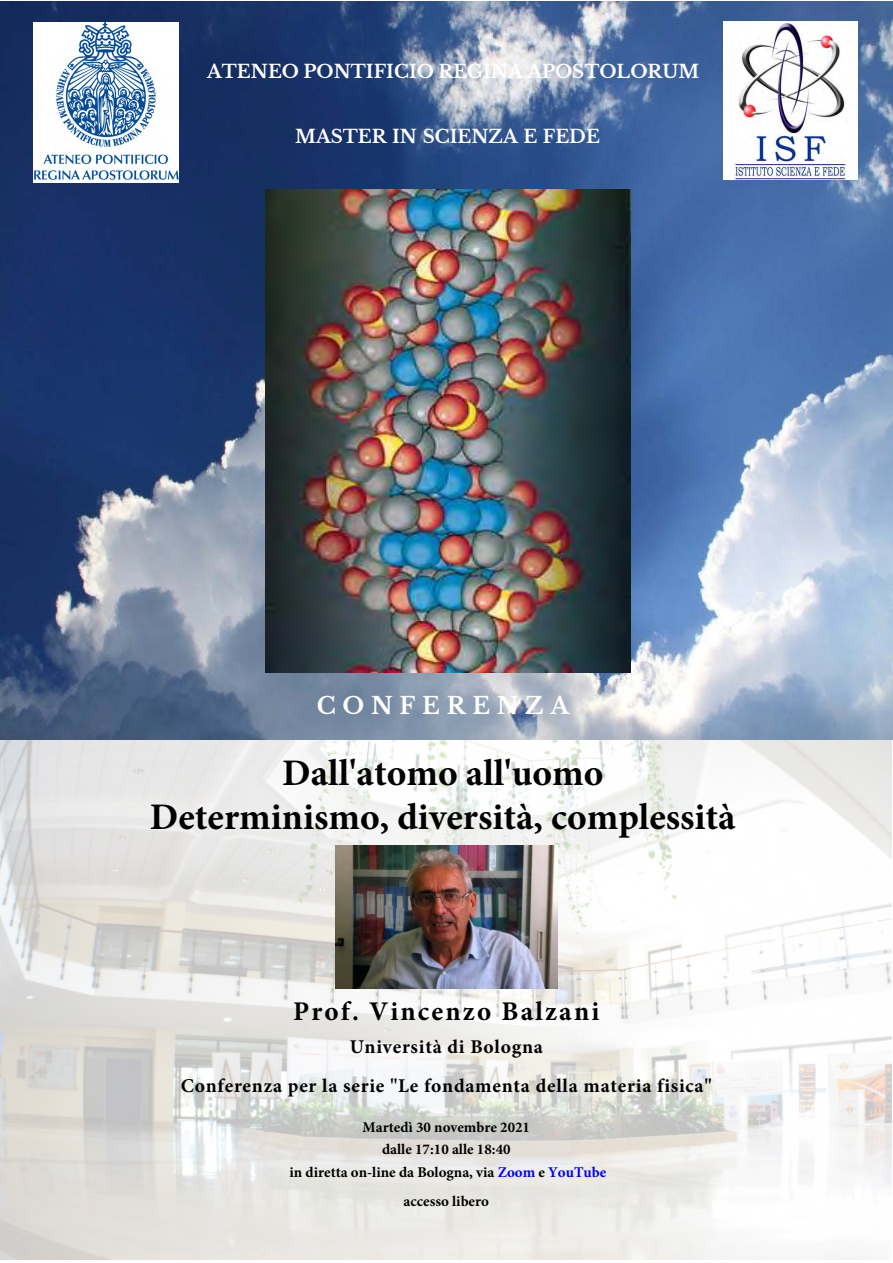
<style>
.page{position:relative;width:893px;height:1263px;background:#fff}
.page>*{position:absolute;margin:0;border:0;box-sizing:border-box;transform-origin:0 0}
.t1{font:700 37.5px/44.5px "Minion Pro";color:#000;text-align:center}
.t2{font:700 27px "Minion Pro";letter-spacing:.08em;color:#000}
.t3{font:700 23.17px "Libre Baskerville";color:#fff}
.t4{font:700 19.5px/38.9px "Minion Pro";letter-spacing:.04em;color:#000;text-align:center}
.t5{font:700 18.23px "Libre Baskerville";color:#fff}
.t6{font:700 14.92px/22.4px "Minion Pro";color:#000;text-align:center}
.s1{color:#00f}
</style>
<div class="page">
<img style="left:0;top:739px;width:892px;height:521px">
<img style="left:0;top:1px;width:893px;height:738px">
<img style="left:723px;top:21px;width:134px;height:159px">
<img style="left:33px;top:22px;width:145px;height:161px">
<img style="left:265px;top:189px;width:366px;height:483px">
<img style="left:336px;top:845px;width:221px;height:143px">
<p class="t5" style="left:207px;top:60px;width:493px">ATENEO PONTIFICIO REGINA APOSTOLORUM</p>
<p class="t5" style="left:295px;top:125px;width:306px">MASTER IN SCIENZA E FEDE</p>
<h3 class="t3" style="left:317px;top:692px;width:254px">C O N F E R E N Z A</h3>
<h1 class="t1" style="left:150px;top:750px;width:587px">Dall'atomo all'uomo<br>Determinismo, diversità, complessità</h1>
<h2 class="t2" style="left:293px;top:992px;width:308px">Prof. Vincenzo Balzani</h2>
<h3 class="t4" style="left:181px;top:1027px;width:532px">Università di Bologna<br>Conferenza per la serie "Le fondamenta della materia fisica"</h3>
<p class="t6" style="left:290px;top:1116px;width:318px">Martedì 30 novembre 2021<br>dalle 17:10 alle 18:40<br>in diretta on-line da Bologna, via <span class="s1">Zoom</span> e <span class="s1">YouTube</span></p>
<p class="t6" style="left:404px;top:1190px;width:87px">accesso libero</p>
</div>
